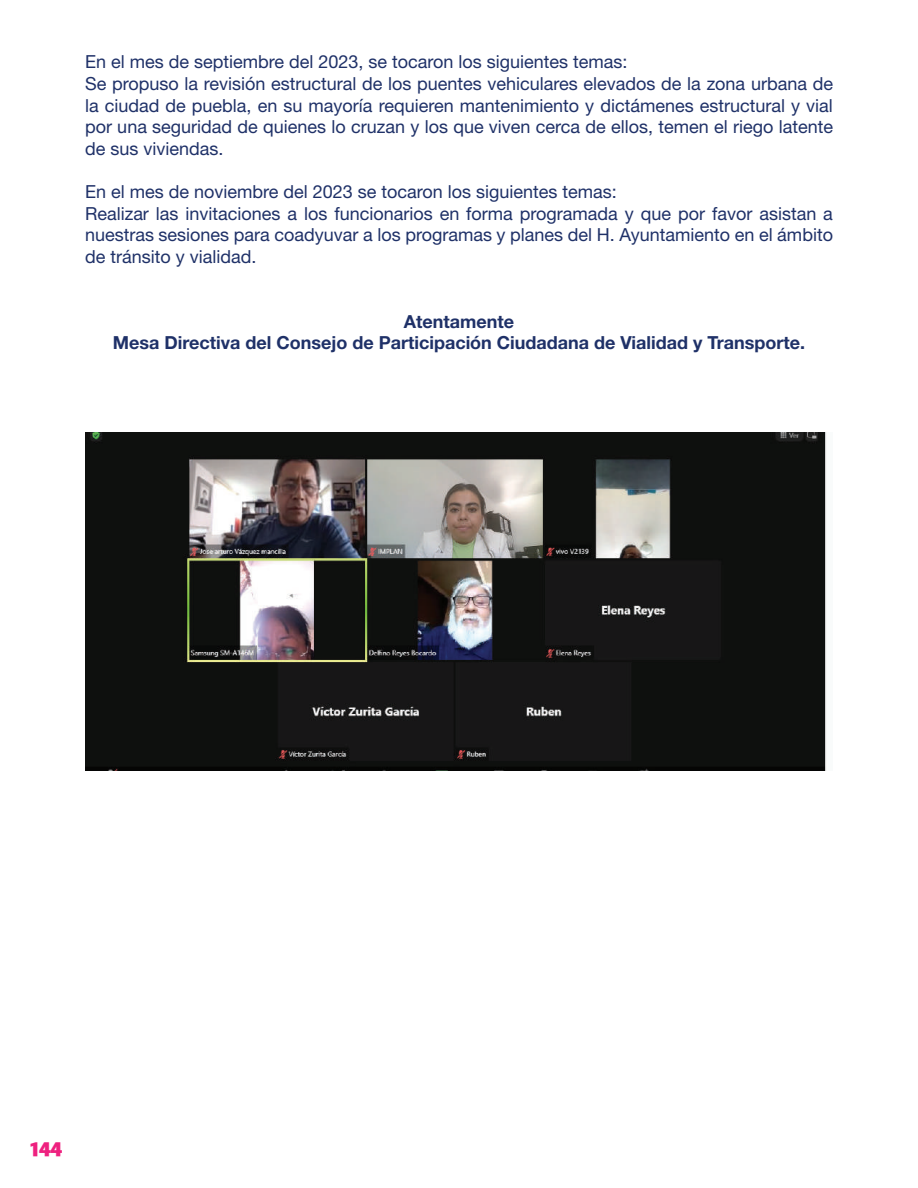
<style>
.page{position:relative;width:918px;height:1188px;background:#fff}
.page>*{position:absolute;margin:0;border:0;box-sizing:border-box;transform-origin:0 0}
.t1{font:800 19.5px "Astoria";color:#ee217f}
.t2{font:18px/21.6px "Helvetica Neue LT 55 Rm";color:#1f3168}
.t3{font:18px/21.6px "Helvetica Neue LT 75 Bd";color:#1f3168;text-align:center}
</style>
<div class="page">
<img style="left:85px;top:432px;width:742px;height:339px">
<p class="t2" style="left:85px;top:51px;width:750px">En el mes de septiembre del 2023, se tocaron los siguientes temas:<br>Se propuso la revisión estructural de los puentes vehiculares elevados de la zona urbana de la ciudad de puebla, en su mayoría requieren mantenimiento y dictámenes estructural y vial por una seguridad de quienes lo cruzan y los que viven cerca de ellos, temen el riego latente de sus viviendas.</p>
<p class="t2" style="left:85px;top:180px;width:749px">En el mes de noviembre del 2023 se tocaron los siguientes temas:<br>Realizar las invitaciones a los funcionarios en forma programada y que por favor asistan a nuestras sesiones para coadyuvar a los programas y planes del H. Ayuntamiento en el ámbito de tránsito y vialidad.</p>
<p class="t3" style="left:113px;top:310px;width:694px">Atentamente<br>Mesa Directiva del Consejo de Participación Ciudadana de Vialidad y Transporte.</p>
<p class="t1" style="left:30px;top:1138px;width:34px">144</p>
</div>
